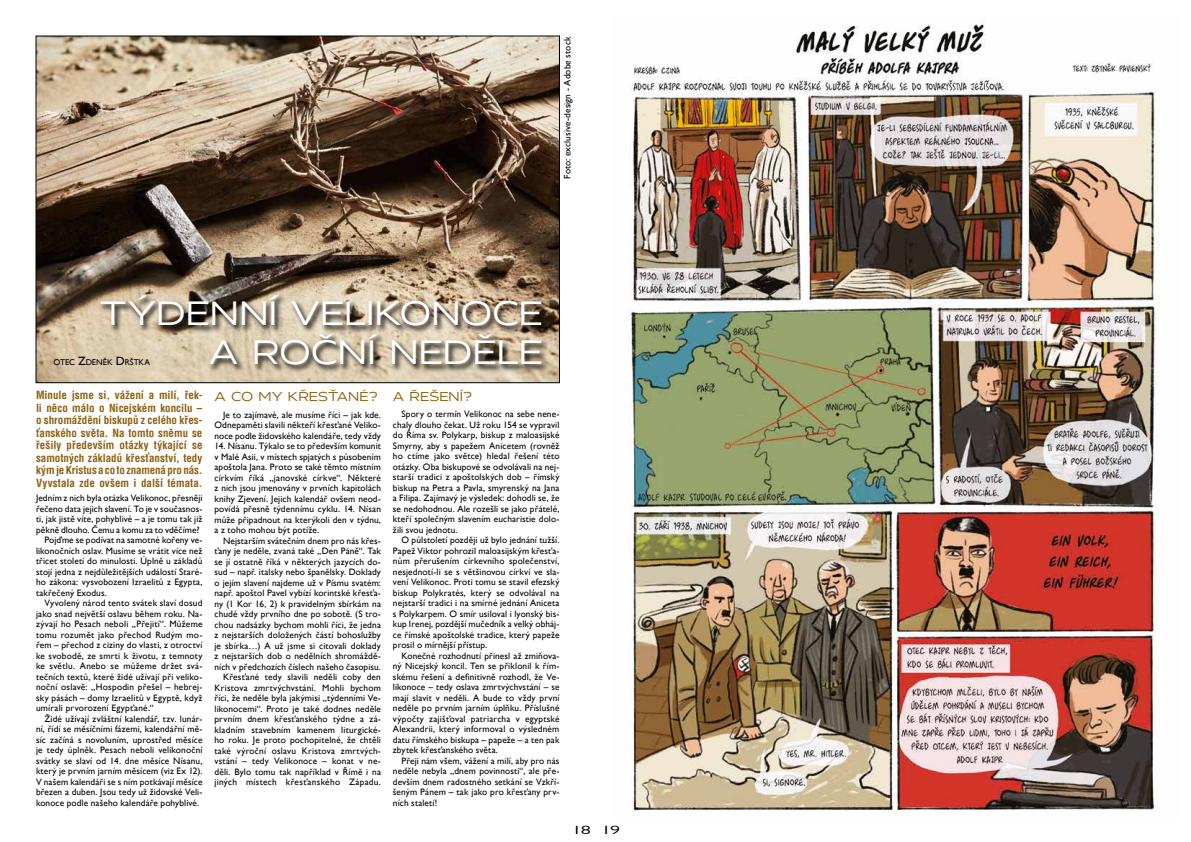
<style>
.page{position:relative;width:1191px;height:842px;background:#fff}
.page>*{position:absolute;margin:0;border:0;box-sizing:border-box;transform-origin:0 0}
.t1{font:31.4px/39px "Hrot";color:#fff;text-align:right}
.t2{font:12px "Hrot";letter-spacing:.01em;color:#8e6114}
.t3{font:12px "Gill Sans MT Pro";color:#000;scale:1.7 1}
.t4{font:700 condensed 11px/12.5px "Helvetica CE";color:#8e6114;text-align:justify}
.t5{font:9.3px/10.5px "Gill Sans";letter-spacing:.015em;color:#000;text-align:justify}
.t6{font:8.4px "Gill Sans";color:#000}
.s1{font-size:12px}
</style>
<div class="page">
<img style="left:38px;top:38px;width:520px;height:343px">
<div style="left:98px;top:293px;width:452px;height:80px;background:#000;opacity:.75"></div>
<img style="left:629px;top:20px;width:530px;height:791px">
<p class="t5" style="left:562px;top:179px;width:144px;rotate:-90deg">Foto: exclusive-design - Adobe stock</p>
<h1 class="t1" style="left:100px;top:295px;width:445px">TÝDENNÍ VELIKONOCE<br>A ROČNÍ NEDĚLE</h1>
<p class="t4" style="left:36px;top:389px;width:168px">Minule jsme si, vážení a milí, řek&shy;li něco málo o Nicejském koncilu – o shromáždění biskupů z celého křes&shy;ťanského světa. Na tomto sněmu se řešily především otázky týkající se samotných základů křesťanství, tedy kým je Kristus aco to znamená pro nás.<br>Vyvstala zde ovšem i další témata.</p>
<p class="t6" style="left:54px;top:357px;width:98px">OTEC <span class="s1">Z</span>DENĚK <span class="s1">D</span> RŠTKA</p>
<p class="t2" style="left:393px;top:390px;width:80px">A ŘEŠENÍ?</p>
<p class="t5" style="left:393px;top:409px;width:168px;text-indent:9px">Spory o termín Velikonoc na sebe nene&shy;chaly dlouho čekat. Už roku 154 se vypravil do Říma sv. Polykarp, biskup z maloasijské Smyrny, aby s papežem Anicetem (rovněž ho ctíme jako světce) hledal řešení této otázky. Oba biskupové se odvolávali na nej&shy;starší tradici z apoštolských dob – římský biskup na Petra a Pavla, smyrenský na Jana a Filipa. Zajímavý je výsledek: dohodli se, že se nedohodnou. Ale rozešli se jako přátelé, kteří společným slavením eucharistie dolo&shy;žili svou jednotu.</p>
<p class="t5" style="left:393px;top:535px;width:168px;text-indent:9px">O půlstoletí později už bylo jednání tužší.<br>Papež Viktor pohrozil maloasijským křesťa&shy;nům přerušením církevního společenství, nesjednotí-li se s většinovou církví ve sla&shy;vení Velikonoc. Proti tomu se stavil efezský biskup Polykratés, který se odvolával na nejstarší tradici i na smírné jednání Aniceta s Polykarpem. O smír usiloval i lyonský bis&shy;kup Irenej, pozdější mučedník a velký obháj&shy;ce římské apoštolské tradice, který papeže prosil o mírnější přístup.</p>
<p class="t5" style="left:393px;top:651px;width:168px;text-indent:9px">Konečné rozhodnutí přinesl až zmiňova&shy;ný Nicejský koncil. Ten se přiklonil k řím&shy;skému řešení a definitivně rozhodl, že Ve&shy;likonoce – tedy oslava zmrtvýchvstání – se mají slavit v neděli. A bude to vždy první neděle po prvním jarním úplňku. Příslušné výpočty zajišťoval patriarcha v egyptské Alexandrii, který informoval o výsledném datu římského biskupa – papeže – a ten pak zbytek křesťanského světa.</p>
<p class="t5" style="left:393px;top:756px;width:168px;text-indent:9px">Přeji nám všem, vážení a milí, aby pro nás neděle nebyla „dnem povinnosti“, ale pře&shy;devším dnem radostného setkání se Vzkří&shy;šeným Pánem – tak jako pro křesťany prv&shy;ních staletí!</p>
<p class="t2" style="left:214px;top:390px;width:165px">A CO MY KŘESŤANÉ?</p>
<p class="t5" style="left:214px;top:410px;width:168px;text-indent:9px">Je to zajímavé, ale musíme říci – jak kde.<br>Odnepaměti slavili někteří křesťané Veliko&shy;noce podle židovského kalendáře, tedy vždy</p>
<p class="t5" style="left:214px;top:441px;width:168px">14. Nísanu. Týkalo se to především komunit v Malé Asii, v místech spjatých s působením apoštola Jana. Proto se také těmto místním církvím říká „janovské církve“. Některé z nich jsou jmenovány v prvních kapitolách knihy Zjevení. Jejich kalendář ovšem neod&shy;povídá přesně týdennímu cyklu. 14. Nísan může připadnout na kterýkoli den v týdnu, a z toho mohou být potíže.</p>
<p class="t5" style="left:214px;top:536px;width:168px;text-align:right">Nejstarším svátečním dnem pro nás křes&shy;ťany je neděle, zvaná také „Den Páně“. Tak se jí ostatně říká v některých jazycích do&shy;sud – např. italsky nebo španělsky. Doklady o jejím slavení najdeme už v Písmu svatém: např. apoštol Pavel vybízí korintské křesťa&shy;ny (1 Kor 16, 2) k pravidelným sbírkám na chudé vždy prvního dne po sobotě. (S tro&shy;chou nadsázky bychom mohli říci, že jedna z nejstarších doložených částí bohoslužby je sbírka…) A už jsme si citovali doklady z nejstarších dob o nedělních shromáždě&shy;ních v předchozích číslech našeho časopisu.<br>Křesťané tedy slavili neděli coby den Kristova zmrtvýchvstání. Mohli bychom říci, že neděle byla jakýmisi „týdenními Ve&shy;likonocemi“. Proto je také dodnes neděle prvním dnem křesťanského týdne a zá&shy;kladním stavebním kamenem liturgické&shy;ho roku. Je proto pochopitelné, že chtěli také výroční oslavu Kristova zmrtvých&shy;vstání – tedy Velikonoce – konat v ne&shy;děli. Bylo tomu tak například v Římě i na jiných místech křesťanského Západu.</p>
<p class="t5" style="left:36px;top:493px;width:168px">Jedním z nich byla otázka Velikonoc, přesněji</p>
<p class="t5" style="left:36px;top:504px;width:168px">řečeno data jejich slavení. To je v současnos-</p>
<p class="t5" style="left:36px;top:514px;width:168px">ti, jak jistě víte, pohyblivé – a je tomu tak již</p>
<p class="t5" style="left:36px;top:525px;width:165px">pěkně dlouho. Čemu a komu za to vděčíme?</p>
<p class="t5" style="left:45px;top:535px;width:159px">Pojďme se podívat na samotné kořeny ve-</p>
<p class="t5" style="left:36px;top:546px;width:168px">likonočních oslav. Musíme se vrátit více než</p>
<p class="t5" style="left:36px;top:556px;width:168px">třicet století do minulosti. Úplně u základů</p>
<p class="t5" style="left:36px;top:567px;width:168px">stojí jedna z nejdůležitějších událostí Staré-</p>
<p class="t5" style="left:36px;top:577px;width:168px">ho zákona: vysvobození Izraelitů z Egypta,</p>
<p class="t5" style="left:36px;top:588px;width:72px">takřečený Exodus.</p>
<p class="t5" style="left:45px;top:598px;width:159px">Vyvolený národ tento svátek slaví dosud</p>
<p class="t5" style="left:36px;top:609px;width:168px">jako snad největší oslavu během roku. Na-</p>
<p class="t5" style="left:36px;top:619px;width:168px">zývají ho Pesach neboli „Přejití“. Můžeme</p>
<p class="t5" style="left:36px;top:630px;width:168px">tomu rozumět jako přechod Rudým mo-</p>
<p class="t5" style="left:36px;top:640px;width:168px">řem – přechod z ciziny do vlasti, z otroctví</p>
<p class="t5" style="left:36px;top:651px;width:168px">ke svobodě, ze smrti k životu, z temnoty</p>
<p class="t5" style="left:36px;top:661px;width:168px">ke světlu. Anebo se můžeme držet svá-</p>
<p class="t5" style="left:36px;top:672px;width:168px">tečních textů, které židé užívají při veliko-</p>
<p class="t5" style="left:36px;top:682px;width:168px">noční oslavě: „Hospodin přešel – hebrej-</p>
<p class="t5" style="left:36px;top:693px;width:168px">sky pásách – domy Izraelitů v Egyptě, když</p>
<p class="t5" style="left:36px;top:703px;width:119px">umírali prvorození Egypťané.“</p>
<p class="t5" style="left:45px;top:714px;width:159px">Židé užívají zvláštní kalendář, tzv. lunár-</p>
<p class="t5" style="left:36px;top:724px;width:168px">ní, řídí se měsíčními fázemi, kalendářní mě-</p>
<p class="t5" style="left:36px;top:735px;width:168px">síc začíná s novoluním, uprostřed měsíce</p>
<p class="t5" style="left:36px;top:745px;width:168px">je tedy úplněk. Pesach neboli velikonoční</p>
<p class="t5" style="left:36px;top:756px;width:168px">svátky se slaví od 14. dne měsíce Nísanu,</p>
<p class="t5" style="left:36px;top:766px;width:168px">který je prvním jarním měsícem (viz Ex 12).</p>
<p class="t5" style="left:36px;top:777px;width:168px">V našem kalendáři se s ním potkávají měsíce</p>
<p class="t5" style="left:36px;top:787px;width:168px">březen a duben. Jsou tedy už židovské Veli-</p>
<p class="t5" style="left:36px;top:798px;width:165px">konoce podle našeho kalendáře pohyblivé.</p>
<p class="t3" style="left:572px;top:822px;width:30px">18 19</p>
</div>
